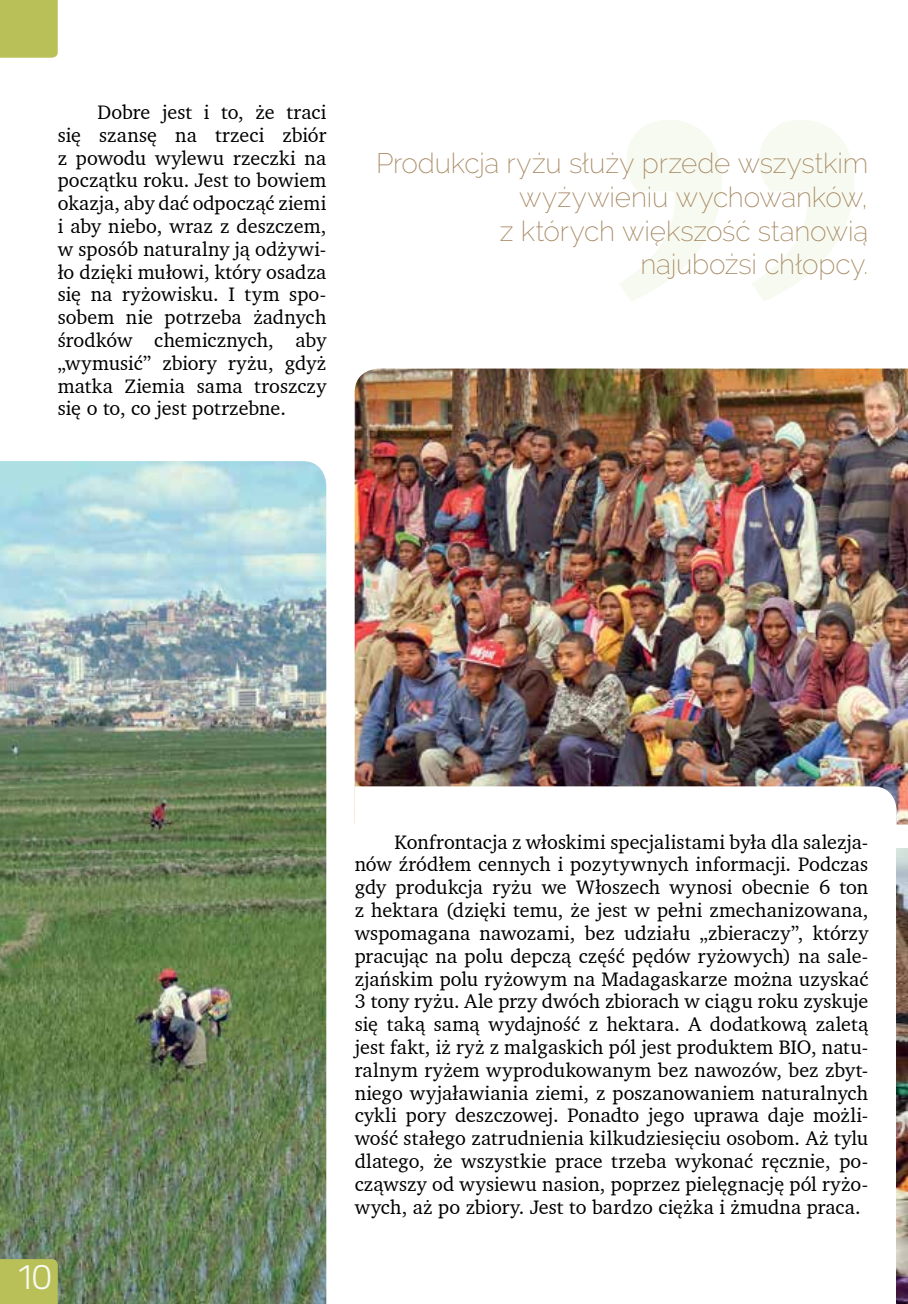
<style>
.page{position:relative;width:908px;height:1304px;background:#fff}
.page>*{position:absolute;margin:0;border:0;box-sizing:border-box;transform-origin:0 0}
.t1{font:300 36px "Titillium Web";color:#f7faf0}
.t2{font:200 28px/33.6px "Raleway";letter-spacing:-.01em;color:#a78963;text-align:right}
.t3{font:20px/22.8px "Charter BT Pro";letter-spacing:.005em;color:#000;text-align:justify}
</style>
<div class="page">
<img style="left:354px;top:369px;width:553px;height:456px">
<svg style="left:354px;top:786px;width:542px;height:39px"></svg>
<img style="left:0;top:461px;width:326px;height:843px">
<img style="left:896px;top:849px;width:11px;height:455px">
<div style="left:0;top:1259px;width:58px;height:45px;background:#bac058"></div>
<div style="left:0;top:0;width:58px;height:58px;background:#bac058"></div>
<svg style="left:619px;top:120px;width:234px;height:181px"></svg>
<p class="t3" style="left:58px;top:101px;width:270px;text-indent:40px">Dobre jest i to, że traci się szansę na trzeci zbiór z powodu wylewu rzeczki na początku roku. Jest to bowiem okazja, aby dać odpocząć ziemi i aby niebo, wraz z deszczem, w sposób naturalny ją odżywi&shy;ło dzięki mułowi, który osadza się na ryżowisku. I tym spo&shy;sobem nie potrzeba żadnych środków chemicznych, aby „wymusić” zbiory ryżu, gdyż matka Ziemia sama troszczy się o to, co jest potrzebne.</p>
<h2 class="t2" style="left:376px;top:147px;width:493px">Produkcja ryżu służy przede wszystkim wyżywieniu wychowanków,<br>z których większość stanowią<br>najubożsi chłopcy.</h2>
<h1 class="t1" style="left:15px;top:1250px;width:39px">10</h1>
<p class="t3" style="left:354px;top:830px;width:515px;text-indent:40px">Konfrontacja z włoskimi specjalistami była dla salezja&shy;nów źródłem cennych i pozytywnych informacji. Podczas gdy produkcja ryżu we Włoszech wynosi obecnie 6 ton z hektara (dzięki temu, że jest w pełni zmechanizowana, wspomagana nawozami, bez udziału „zbieraczy”, którzy pracując na polu depczą część pędów ryżowych) na sale&shy;zjańskim polu ryżowym na Madagaskarze można uzyskać 3 tony ryżu. Ale przy dwóch zbiorach w ciągu roku zyskuje się taką samą wydajność z hektara. A dodatkową zaletą jest fakt, iż ryż z malgaskich pól jest produktem BIO, natu&shy;ralnym ryżem wyprodukowanym bez nawozów, bez zbyt&shy;niego wyjaławiania ziemi, z poszanowaniem naturalnych cykli pory deszczowej. Ponadto jego uprawa daje możli&shy;wość stałego zatrudnienia kilkudziesięciu osobom. Aż tylu dlatego, że wszystkie prace trzeba wykonać ręcznie, po&shy;cząwszy od wysiewu nasion, poprzez pielęgnację pól ryżo&shy;wych, aż po zbiory. Jest to bardzo ciężka i żmudna praca.</p>
</div>
